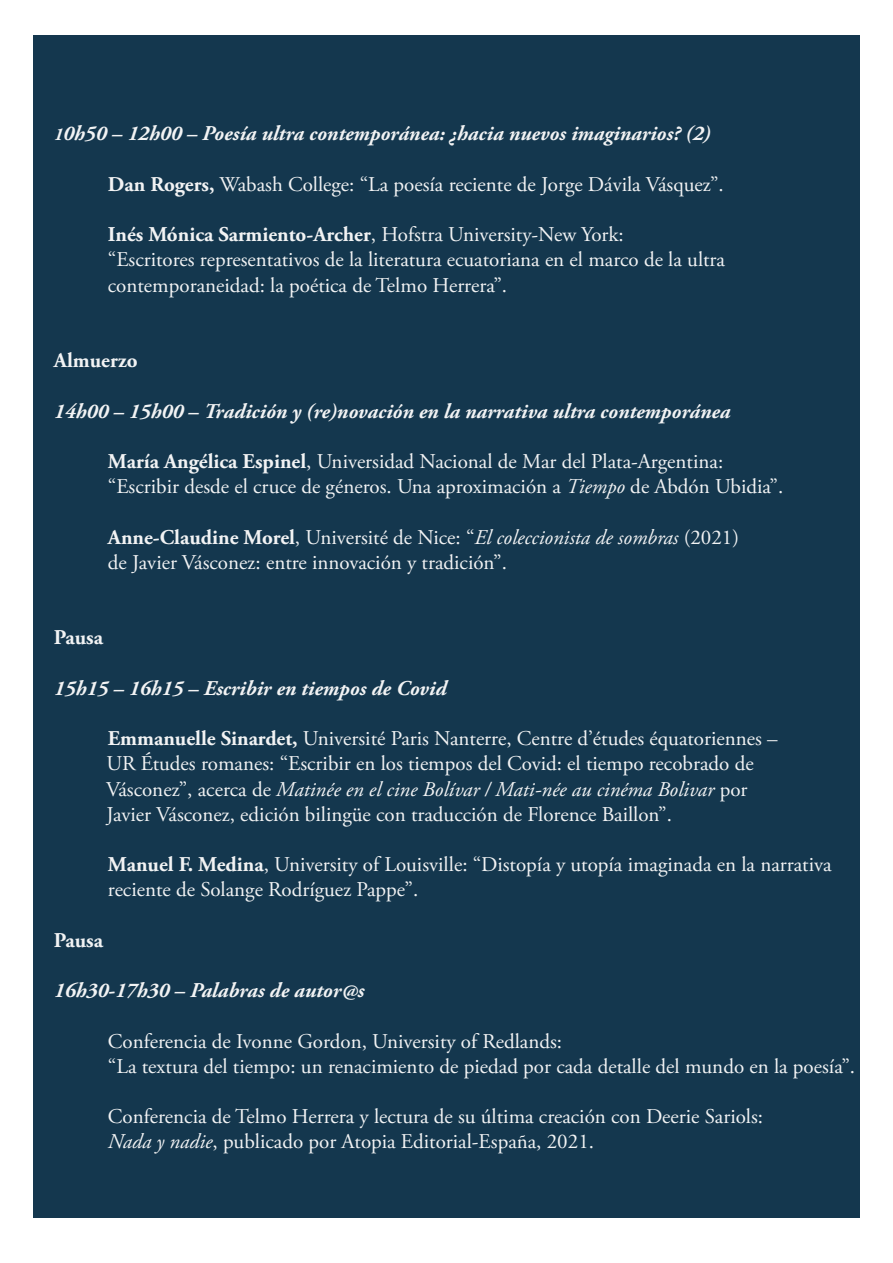
<style>
.page{position:relative;width:893px;height:1263px;background:#fff}
.page>*{position:absolute;margin:0;border:0;box-sizing:border-box;transform-origin:0 0}
.t1{font:21px/25.2px "Adobe Garamond Pro";color:#f2f3f4}
.t2{font:italic 700 21px "Adobe Garamond Pro";color:#f2f3f4}
.t3{font:700 21px "Adobe Garamond Pro";color:#f2f3f4}
.s1{font-size:18px}
.s2{font-weight:700}
.s3{font-style:italic}
</style>
<div class="page">
<div style="left:33px;top:35px;width:827px;height:1183px;background:#14374e"></div>
<p class="t2" style="left:54px;top:122px;width:658px"><span class="s1">1</span>0h50 – 12h00 – Poesía ultra contemporánea: ¿hacia nuevos imaginarios? (2)</p>
<p class="t1" style="left:108px;top:172px;width:617px"><span class="s2">Dan Rogers,</span> Wabash College: “La poesía reciente de Jorge Dávila Vásquez”.</p>
<p class="t1" style="left:108px;top:223px;width:619px"><span class="s2">Inés Mónica Sarmiento-Archer</span>, Hofstra University-New York:<br>“Escritores representativos de la literatura ecuatoriana en el marco de la ultra contemporaneidad: la poética de Telmo Herrera”.</p>
<p class="t3" style="left:54px;top:348px;width:85px">Almuerzo</p>
<p class="t2" style="left:54px;top:399px;width:678px">14h00 – 15h00 – Tradición y (re)novación en la narrativa ultra contemporánea</p>
<p class="t1" style="left:108px;top:449px;width:677px"><span class="s2">María Angélica Espinel</span>, Universidad Nacional de Mar del Plata-Argentina: “Escribir desde el cruce de géneros. Una aproximación a <span class="s3">Tiempo</span> de Abdón Ubidia”.</p>
<p class="t1" style="left:108px;top:525px;width:633px"><span class="s2">Anne-Claudine Morel</span>, Université de Nice: “<span class="s3">El coleccionista de sombras</span> (2021) de Javier Vásconez: entre innovación y tradición”.</p>
<p class="t3" style="left:54px;top:625px;width:51px">Pausa</p>
<p class="t2" style="left:54px;top:676px;width:394px">15h15 – 16h15 – Escribir en tiempos de Covid</p>
<p class="t1" style="left:106px;top:727px;width:673px"><span class="s2">Emmanuelle Sinardet,</span> Université Paris Nanterre, Centre d’études équatoriennes – UR Études romanes: “Escribir en los tiempos del Covid: el tiempo recobrado de Vásconez”, acerca de <span class="s3">Matinée en el cine Bolívar / Mati-née au cinéma Bolivar</span> por Javier Vásconez, edición bilingüe con traducción de Florence Baillon”.</p>
<p class="t1" style="left:108px;top:853px;width:725px"><span class="s2">Manuel F. Medina</span>, University of Louisville: “Distopía y utopía imaginada en la narrativa reciente de Solange Rodríguez Pappe”.</p>
<p class="t3" style="left:54px;top:928px;width:51px">Pausa</p>
<p class="t2" style="left:54px;top:978px;width:312px">16h30-17h30 – Palabras de autor@s</p>
<p class="t1" style="left:108px;top:1029px;width:749px">Conferencia de Ivonne Gordon, University of Redlands:<br>“La textura del tiempo: un renacimiento de piedad por cada detalle del mundo en la poesía”.</p>
<p class="t1" style="left:108px;top:1105px;width:657px">Conferencia de Telmo Herrera y lectura de su última creación con Deerie Sariols:<br><span class="s3">Nada y nadie</span>, publicado por Atopia Editorial-España, 2021.</p>
</div>
